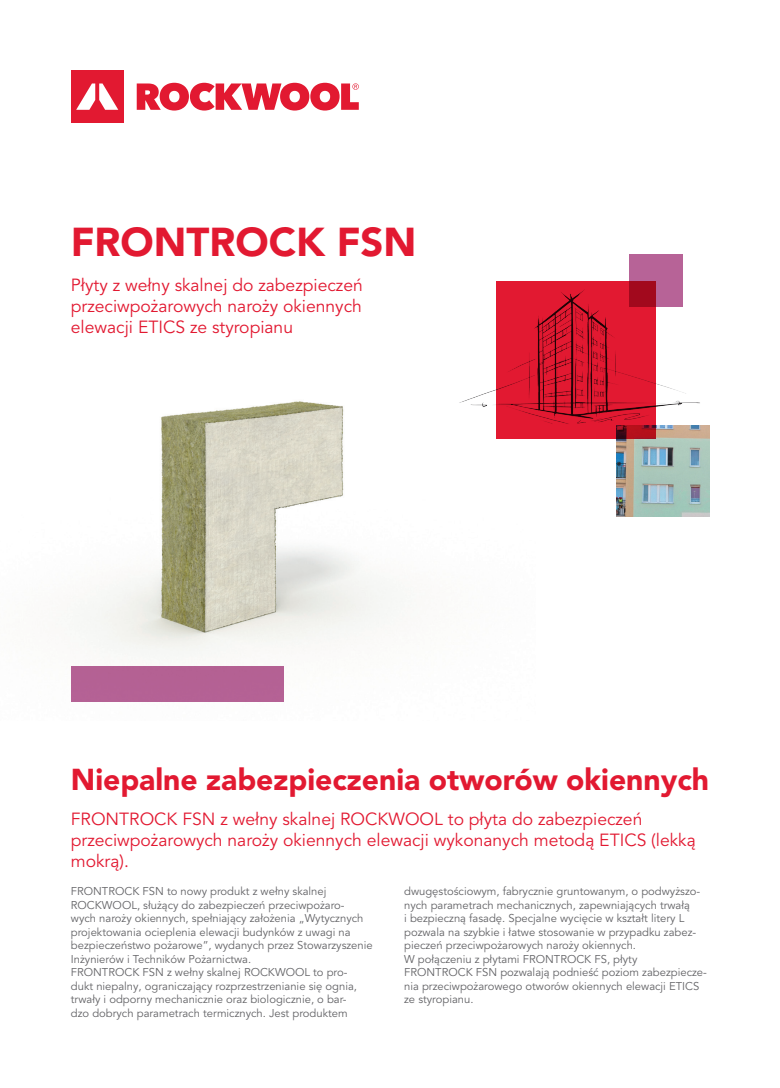
<style>
.page{position:relative;width:780px;height:1088px;background:#fff}
.page>*{position:absolute;margin:0;border:0;box-sizing:border-box;transform-origin:0 0}
.Nazwa{font:900 40px "Avenir LT Pro";color:#e21931}
.Tytuł{font:900 30px "Avenir LT Pro";color:#e21931}
.Podtytuł{font:17.5px/21px "Avenir LT Pro";color:#e21931}
.Body_text{font:11.25px/13.5px "Avenir LT Pro";color:#636366}
</style>
<div class="page">
<div style="left:71px;top:70px;width:52px;height:53px;background:#e21931"></div>
<svg style="left:137px;top:83px;width:222px;height:28px"></svg>
<svg style="left:76px;top:83px;width:42px;height:27px"></svg>
<img style="left:71px;top:401px;width:321px;height:301px">
<div style="left:71px;top:667px;width:212px;height:35px;background:#b76397"></div>
<img style="left:617px;top:445px;width:92px;height:71px">
<img style="left:459px;top:254px;width:251px;height:191px">
<p class="Nazwa" style="left:71px;top:218px;width:347px">FRONTROCK FSN</p>
<p class="Podtytuł" style="left:71px;top:275px;width:293px;text-align:justify">Płyty z wełny skalnej do zabezpieczeń przeciwpożarowych naroży okiennych elewacji ETICS ze styropianu</p>
<p class="Tytuł" style="left:71px;top:762px;width:639px">Niepalne zabezpieczenia otworów okiennych</p>
<p class="Podtytuł" style="left:71px;top:809px;width:626px">FRONTROCK FSN z wełny skalnej ROCKWOOL to płyta do zabezpieczeń przeciwpożarowych naroży okiennych elewacji wykonanych metodą ETICS (lekką mokrą).</p>
<p class="Body_text" style="left:71px;top:885px;width:303px">FRONTROCK FSN to nowy produkt z wełny skalnej ROCKWOOL, służący do zabezpieczeń przeciwpożaro-<br>wych naroży okiennych, spełniający założenia „Wytycznych projektowania ocieplenia elewacji budynków z uwagi na bezpieczeństwo pożarowe”, wydanych przez Stowarzyszenie Inżynierów i Techników Pożarnictwa.</p>
<p class="Body_text" style="left:71px;top:966px;width:288px">FRONTROCK FSN z wełny skalnej ROCKWOOL to pro&shy;dukt niepalny, ograniczający rozprzestrzenianie się ognia, trwały i odporny mechanicznie oraz biologicznie, o bar&shy;dzo dobrych parametrach termicznych. Jest produktem</p>
<p class="Body_text" style="left:404px;top:885px;width:297px">dwugęstościowym, fabrycznie gruntowanym, o podwyższo&shy;nych parametrach mechanicznych, zapewniających trwałą<br>i bezpieczną fasadę. Specjalne wycięcie w kształt litery L pozwala na szybkie i łatwe stosowanie w przypadku zabez&shy;pieczeń przeciwpożarowych naroży okiennych.</p>
<p class="Body_text" style="left:404px;top:952px;width:304px">W połączeniu z płytami FRONTROCK FS, płyty FRONTROCK FSN pozwalają podnieść poziom zabezpiecze&shy;nia przeciwpożarowego otworów okiennych elewacji ETICS ze styropianu.</p>
</div>
